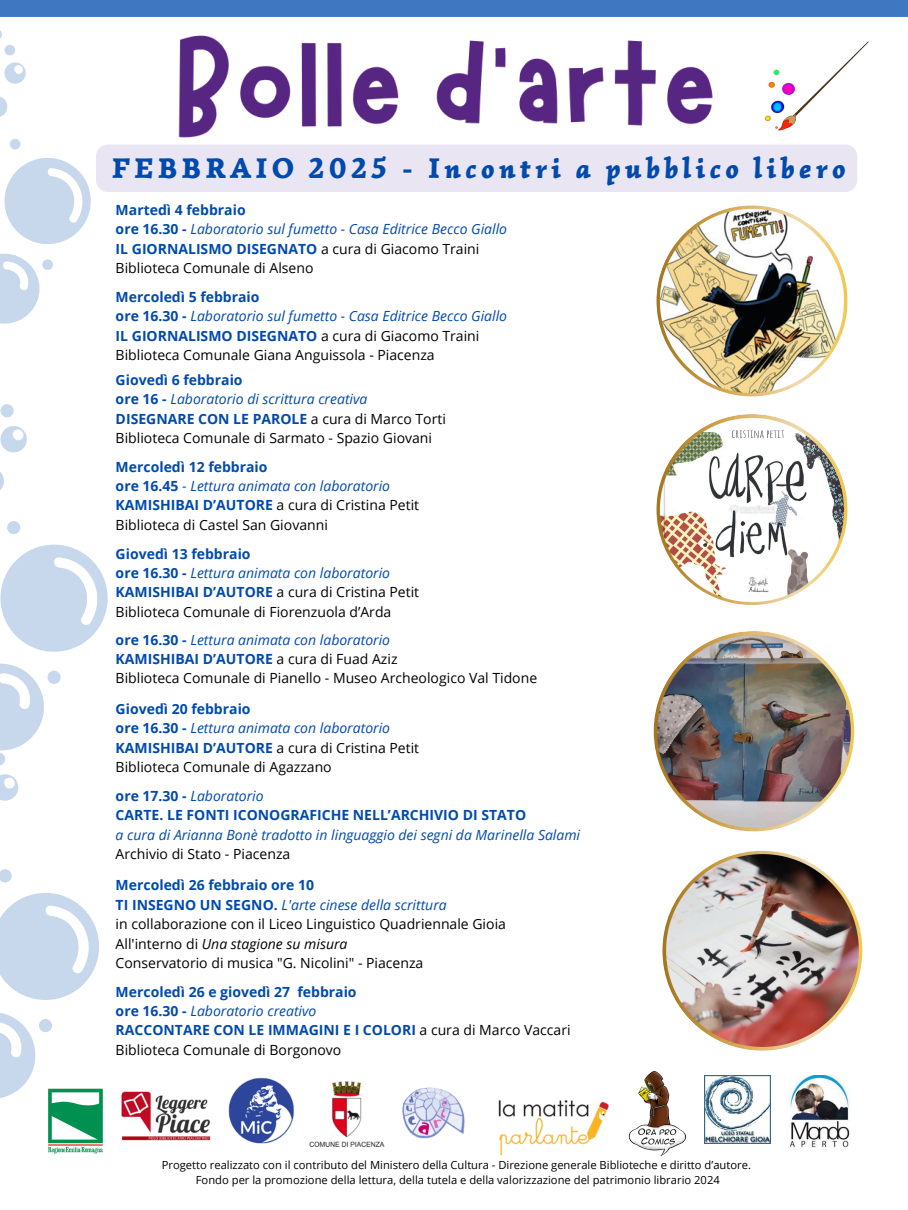
<style>
.page{position:relative;width:908px;height:1210px;background:#fff}
.page>*{position:absolute;margin:0;border:0;box-sizing:border-box;transform-origin:0 0}
.t1{font:italic 900 28.7px "Simonetta";letter-spacing:.15em;color:#004aad}
.t2{font:14px/19.4px "Open Sans";color:#000}
.t3{font:700 14px/19.4px "Open Sans";color:#004aad}
.t4{font:italic 14px/19.4px "Open Sans";color:#004aad}
.t5{font:11.2px "Open Sans";color:#000}
.s1{font-weight:400;font-style:italic}
.s2{font-weight:400;color:#000}
.s3{font-weight:700;color:#004aad}
.s4{font-style:italic;color:#004aad}
.s5{color:#004aad}
.s6{font-weight:700;font-style:normal}
.s7{font-style:normal;color:#000}
.s8{font-style:italic}
</style>
<div class="page">
<img style="left:178px;top:35px;width:535px;height:103px">
<img style="left:704px;top:1075px;width:66px;height:68px">
<img style="left:789px;top:1075px;width:62px;height:73px">
<img style="left:121px;top:1077px;width:488px;height:77px">
<img style="left:765px;top:41px;width:104px;height:90px">
<div style="left:0;top:0;width:907px;height:17px;background:#4077c1"></div>
<img style="left:48px;top:1088px;width:55px;height:66px">
<svg style="left:0;top:254px;width:39px;height:70px"></svg>
<svg style="left:5px;top:158px;width:86px;height:86px"></svg>
<svg style="left:0;top:30px;width:2px;height:8px"></svg>
<div style="left:5px;top:45px;width:10px;height:10px;background:#c7d7ec;border-radius:50%"></div>
<div style="left:10px;top:139px;width:10px;height:10px;background:#c7d7ec;border-radius:50%"></div>
<div style="left:42px;top:259px;width:11px;height:11px;background:#c7d7ec;border-radius:50%"></div>
<svg style="left:0;top:96px;width:7px;height:21px"></svg>
<svg style="left:5px;top:62px;width:21px;height:22px"></svg>
<img style="left:628px;top:1070px;width:59px;height:86px">
<img style="left:656px;top:205px;width:191px;height:191px">
<svg style="left:0;top:544px;width:108px;height:108px"></svg>
<div style="left:0;top:404px;width:14px;height:13px;background:#c7d7ec;border-radius:50%"></div>
<div style="left:7px;top:521px;width:13px;height:13px;background:#c7d7ec;border-radius:50%"></div>
<svg style="left:47px;top:670px;width:14px;height:14px"></svg>
<svg style="left:0;top:472px;width:4px;height:18px"></svg>
<svg style="left:0;top:426px;width:27px;height:26px"></svg>
<img style="left:656px;top:414px;width:191px;height:191px">
<div style="left:96px;top:144px;width:761px;height:48px;background:#eae5f2;border-radius:12px"></div>
<img style="left:653px;top:631px;width:200px;height:200px">
<svg style="left:0;top:1013px;width:35px;height:85px"></svg>
<svg style="left:0;top:893px;width:99px;height:107px"></svg>
<svg style="left:0;top:663px;width:44px;height:102px"></svg>
<svg style="left:0;top:869px;width:12px;height:13px"></svg>
<svg style="left:39px;top:1019px;width:13px;height:13px"></svg>
<svg style="left:0;top:774px;width:18px;height:26px"></svg>
<img style="left:662px;top:851px;width:200px;height:199px">
<h1 class="t1" style="left:112px;top:150px;width:735px">FEBBRAIO 2025 - Incontri a pubblico libero</h1>
<p class="t3" style="left:116px;top:200px;width:393px">Martedì 4 febbraio<br>ore 16.30 - <span class="s1">Laboratorio sul fumetto - Casa Editrice Becco Giallo </span>IL GIORNALISMO DISEGNATO <span class="s2">a cura di Giacomo Traini Biblioteca Comunale di Alseno</span></p>
<p class="t2" style="left:116px;top:287px;width:393px"><span class="s3">Mercoledì 5 febbraio<br>ore 16.30 -</span> <span class="s4">Laboratorio sul fumetto - Casa Editrice Becco Giallo </span><span class="s3">IL GIORNALISMO DISEGNATO</span> a cura di Giacomo Traini Biblioteca Comunale Giana Anguissola - Piacenza</p>
<p class="t2" style="left:116px;top:369px;width:331px"><span class="s3">Giovedì 6 febbraio<br>ore 16 -</span> <span class="s4">Laboratorio di scrittura creativa </span><span class="s3">DISEGNARE CON LE PAROLE</span> a cura di Marco Torti Biblioteca Comunale di Sarmato - Spazio Giovani</p>
<p class="t2" style="left:116px;top:456px;width:305px"><span class="s3">Mercoledì 12 febbraio<br>ore 16.45</span> <span class="s5">-</span> <span class="s4">Lettura animata con laboratorio </span><span class="s3">KAMISHIBAI D’AUTORE</span> a cura di Cristina Petit Biblioteca di Castel San Giovanni</p>
<p class="t3" style="left:116px;top:543px;width:136px">Giovedì 13 febbraio</p>
<p class="t2" style="left:116px;top:563px;width:305px"><span class="s3">ore 16.30 -</span> <span class="s4">Lettura animata con laboratorio<br></span><span class="s3">KAMISHIBAI D’AUTORE</span> a cura di Cristina Petit<br>Biblioteca Comunale di Fiorenzuola d’Arda</p>
<h2 class="t2" style="left:116px;top:629px;width:423px"><span class="s3">ore 16.30 -</span> <span class="s4">Lettura animata con laboratorio<br></span><span class="s3">KAMISHIBAI D’AUTORE</span> a cura di Fuad Aziz<br>Biblioteca Comunale di Pianello - Museo Archeologico Val Tidone</h2>
<h2 class="t2" style="left:116px;top:699px;width:305px"><span class="s3">Giovedì 20 febbraio<br>ore 16.30 -</span> <span class="s4">Lettura animata con laboratorio </span><span class="s3">KAMISHIBAI D’AUTORE</span> a cura di Cristina Petit Biblioteca Comunale di Agazzano</h2>
<h2 class="t4" style="left:116px;top:785px;width:466px"><span class="s6">ore 17.30 -</span> Laboratorio<br><span class="s6">CARTE. LE FONTI ICONOGRAFICHE NELL’ARCHIVIO DI STATO<br></span>a cura di Arianna Bonè tradotto in linguaggio dei segni da Marinella Salami <span class="s7">Archivio di Stato - Piacenza</span></h2>
<p class="t2" style="left:116px;top:875px;width:391px"><span class="s3">Mercoledì 26 febbraio ore 10<br>TI INSEGNO UN SEGNO.</span> <span class="s4">L'arte cinese della scrittura<br></span>in collaborazione con il Liceo Linguistico Quadriennale Gioia All'interno di <span class="s8">Una stagione su misura<br></span>Conservatorio di musica "G. Nicolini" - Piacenza</p>
<h2 class="t3" style="left:116px;top:981px;width:456px">Mercoledì 26 e giovedì 27 febbraio<br>ore 16.30 - <span class="s1">Laboratorio creativo<br></span>RACCONTARE CON LE IMMAGINI E I COLORI <span class="s2">a cura di Marco Vaccari Biblioteca Comunale di Borgonovo</span></h2>
<h2 class="t5" style="left:162px;top:1156px;width:590px">Progetto realizzato con il contributo del Ministero della Cultura - Direzione generale Biblioteche e diritto d’autore.</h2>
<h2 class="t5" style="left:196px;top:1172px;width:525px">Fondo per la promozione della lettura, della tutela e della valorizzazione del patrimonio librario 2024</h2>
</div>
